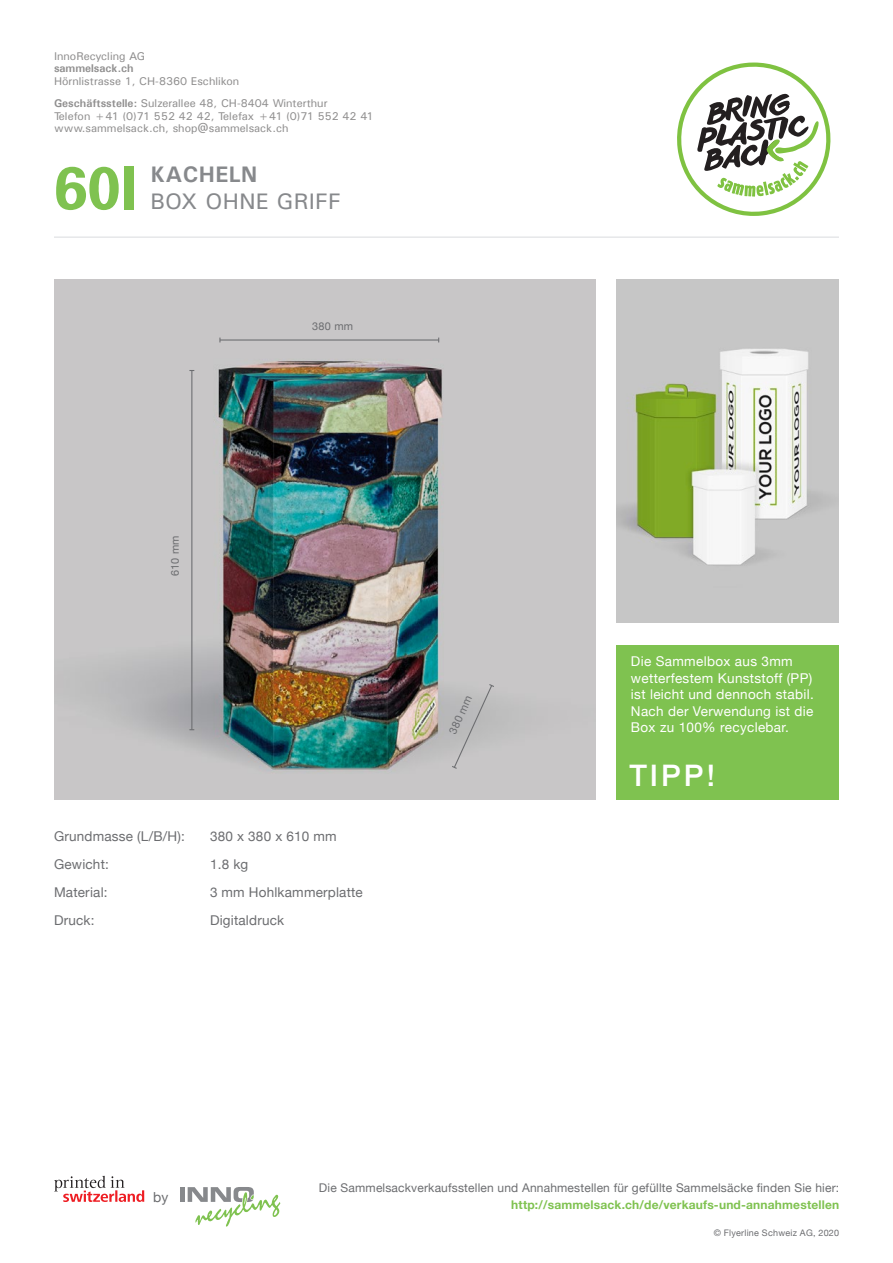
<style>
.page{position:relative;width:893px;height:1263px;background:#fff}
.page>*{position:absolute;margin:0;border:0;box-sizing:border-box;transform-origin:0 0}
.t1{font:700 60px "Univers";color:#7fc250}
.t2{font:500 29.7px "Helvetica Neue";color:#fff}
.t3{font:22.5px "Univers";letter-spacing:.015em;color:#87898c}
.t4{font:700 22.5px "Univers";letter-spacing:.015em;color:#87898c}
.t5{font:13.8px "Helvetica Neue";color:#6c6d70}
.t6{font:13.5px/16.5px "Helvetica Neue";letter-spacing:.025em;color:#fff}
.t7{font:13.5px "Helvetica Neue";letter-spacing:.015em;color:#6c6d70}
.t8{font:12px "Helvetica Neue";letter-spacing:.015em;color:#6c6d70}
.t9{font:700 12px "Helvetica Neue";letter-spacing:.015em;color:#7fc250}
.t10{font:11.25px/22px "Univers";color:#908f8f}
.t11{font:700 11.25px "Univers";color:#908f8f}
.t12{font:10.95px "Helvetica Neue";letter-spacing:.025em;color:#6c6d70}
.t13{font:9px "Helvetica Neue";letter-spacing:.025em;color:#6c6d70}
.s1{font-weight:700}
</style>
<div class="page">
<div style="left:617px;top:645px;width:222px;height:155px;background:#7fc250"></div>
<hr style="left:180px;top:1187px;width:4px;height:15px;background:#87898c">
<svg style="left:188px;top:1187px;width:92px;height:39px"></svg>
<svg style="left:54px;top:1176px;width:90px;height:26px"></svg>
<svg style="left:677px;top:63px;width:153px;height:153px"></svg>
<hr style="left:54px;top:236px;width:785px;height:2px;background:#e6e7e9">
<img style="left:617px;top:280px;width:222px;height:343px">
<img style="left:54px;top:280px;width:541px;height:520px">
<hr style="left:191px;top:370px;width:1px;height:360px;background:#6c6d70">
<svg style="left:451px;top:683px;width:44px;height:87px;background:#bdbcbd"></svg>
<hr style="left:220px;top:339px;width:219px;height:2px;background:#6c6d70">
<p class="t10" style="left:54px;top:45px;width:93px">InnoRecycling AG</p>
<p class="t11" style="left:54px;top:62px;width:81px">sammelsack.ch</p>
<p class="t10" style="left:54px;top:70px;width:275px">Hörnlistrasse 1, CH-8360 Eschlikon<br><span class="s1">Geschäftsstelle:</span> Sulzerallee 48, CH-8404 Winterthur</p>
<p class="t10" style="left:54px;top:110px;width:321px;line-height:12px">Telefon +41 (0)71 552 42 42, Telefax +41 (0)71 552 42 41 www.sammelsack.ch, shop@sammelsack.ch</p>
<h1 class="t1" style="left:54px;top:152px;width:85px">60l</h1>
<h3 class="t4" style="left:151px;top:160px;width:108px">KACHELN</h3>
<h3 class="t3" style="left:151px;top:187px;width:191px">BOX OHNE GRIFF</h3>
<p class="t12" style="left:167px;top:576px;width:43px;rotate:-90deg">610 mm</p>
<p class="t12" style="left:312px;top:319px;width:43px">380 mm</p>
<p class="t7" style="left:54px;top:827px;width:132px">Grundmasse (L/B/H):</p>
<p class="t7" style="left:210px;top:827px;width:128px">380 x 380 x 610 mm</p>
<p class="t7" style="left:54px;top:855px;width:56px">Gewicht:</p>
<p class="t7" style="left:210px;top:855px;width:40px">1.8 kg</p>
<p class="t7" style="left:54px;top:883px;width:55px">Material:</p>
<p class="t7" style="left:210px;top:883px;width:154px">3 mm Hohlkammerplatte</p>
<p class="t7" style="left:54px;top:911px;width:42px">Druck:</p>
<p class="t7" style="left:210px;top:911px;width:76px">Digitaldruck</p>
<p class="t12" style="left:445px;top:730px;width:43px;rotate:-65deg">380 mm</p>
<p class="t6" style="left:631px;top:654px;width:184px">Die Sammelbox aus 3mm wetterfestem Kunststoff (PP) ist leicht und dennoch stabil.<br>Nach der Verwendung ist die<br>Box zu 100% recyclebar.</p>
<h2 class="t2" style="left:629px;top:752px;width:87px">TIPP!</h2>
<p class="t5" style="left:153px;top:1186px;width:17px">by</p>
<p class="t8" style="left:319px;top:1179px;width:522px">Die Sammelsackverkaufsstellen und Annahmestellen für gefüllte Sammelsäcke finden Sie hier:</p>
<p class="t9" style="left:511px;top:1195px;width:329px">http://sammelsack.ch/de/verkaufs-und-annahmestellen</p>
<p class="t13" style="left:714px;top:1226px;width:127px">© Flyerline Schweiz AG, 2020</p>
</div>
